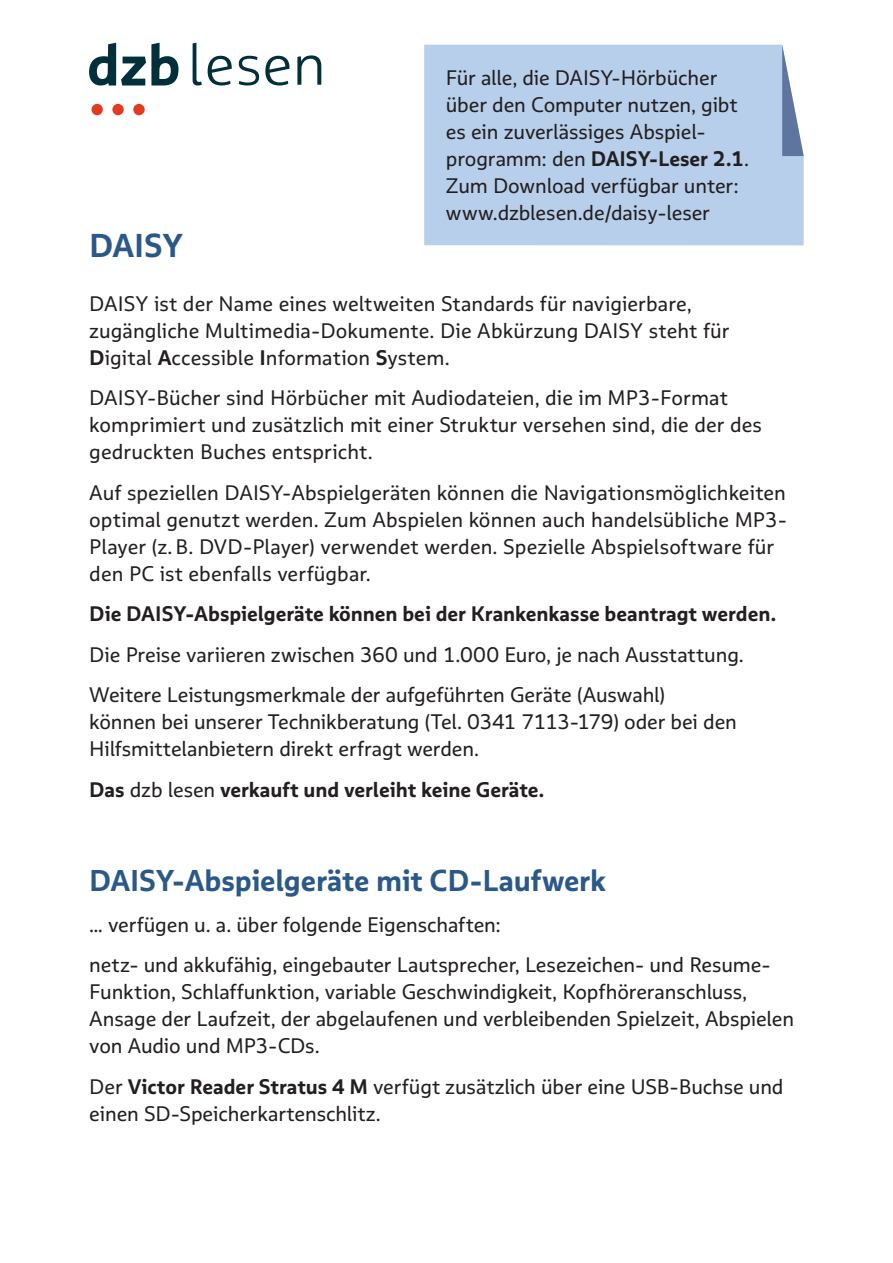
<style>
.page{position:relative;width:893px;height:1263px;background:#fff}
.page>*{position:absolute;margin:0;border:0;box-sizing:border-box;transform-origin:0 0}
.t1{font:700 33px "Multiple Sansdzblesen";letter-spacing:-.005em;color:#2a5989}
.t2{font:700 30px "Multiple Sansdzblesen";letter-spacing:-.005em;color:#2a5989}
._03_Fließtext{font:21px/27px "Multiple Sansdzblesen";color:#231f20}
._03_Fließtext-2{font:700 21px "Multiple Sansdzblesen";letter-spacing:-.005em;color:#231f20}
.s1{font-weight:700}
.s2{font-weight:400}
</style>
<div class="page">
<svg style="left:91px;top:104px;width:54px;height:11px"></svg>
<svg style="left:89px;top:43px;width:232px;height:43px"></svg>
<div style="left:424px;top:45px;width:380px;height:200px;background:#b7cfeb"></div>
<svg style="left:782px;top:45px;width:22px;height:111px"></svg>
<p class="_03_Fließtext" style="left:446px;top:64px;width:305px">Für alle, die DAISY-Hörbücher über den Computer nutzen, gibt es ein zuverlässiges Abspiel&shy;programm: den <span class="s1">DAISY-Leser 2.1</span>.<br>Zum Download verfügbar unter: www.dzblesen.de/daisy-leser</p>
<h1 class="t1" style="left:89px;top:224px;width:95px">DAISY</h1>
<p class="_03_Fließtext" style="left:89px;top:290px;width:642px">DAISY ist der Name eines weltweiten Standards für navigierbare, zugängliche Multimedia-Dokumente. Die Abkürzung DAISY steht für<br><span class="s1">D</span>igital <span class="s1">A</span>ccessible <span class="s1">I</span>nformation <span class="s1">S</span>ystem.</p>
<p class="_03_Fließtext" style="left:89px;top:384px;width:674px">DAISY-Bücher sind Hörbücher mit Audiodateien, die im MP3-Format komprimiert und zusätzlich mit einer Struktur versehen sind, die der des gedruckten Buches entspricht.</p>
<p class="_03_Fließtext" style="left:89px;top:479px;width:699px">Auf speziellen DAISY-Abspielgeräten können die Navigationsmöglichkeiten optimal genutzt werden. Zum Abspielen können auch handelsübliche MP3- Player (z.B. DVD-Player) verwendet werden. Spezielle Abspielsoftware für den PC ist ebenfalls verfügbar.</p>
<p class="_03_Fließtext-2" style="left:89px;top:600px;width:688px">Die DAISY-Abspielgeräte können bei der Krankenkasse beantragt werden.</p>
<p class="_03_Fließtext" style="left:89px;top:641px;width:656px">Die Preise variieren zwischen 360 und 1.000 Euro, je nach Ausstattung.</p>
<p class="_03_Fließtext" style="left:89px;top:681px;width:649px">Weitere Leistungsmerkmale der aufgeführten Geräte (Auswahl) können bei unserer Technikberatung (Tel. 0341 7113-179) oder bei den<br>Hilfsmittelanbietern direkt erfragt werden.</p>
<p class="_03_Fließtext-2" style="left:89px;top:776px;width:456px">Das <span class="s2">dzb lesen</span> verkauft und verleiht keine Geräte.</p>
<h2 class="t2" style="left:89px;top:862px;width:518px">DAISY-Abspielgeräte mit CD-Laufwerk</h2>
<p class="_03_Fließtext" style="left:89px;top:911px;width:413px">… verfügen u. a. über folgende Eigenschaften:</p>
<p class="_03_Fließtext" style="left:89px;top:951px;width:706px">netz- und akkufähig, eingebauter Lautsprecher, Lesezeichen- und Resume-Funktion, Schlaffunktion, variable Geschwindigkeit, Kopfhöreranschluss, Ansage der Laufzeit, der abgelaufenen und verbleibenden Spielzeit, Abspielen von Audio und MP3-CDs.</p>
<p class="_03_Fließtext" style="left:89px;top:1073px;width:696px">Der <span class="s1">Victor Reader Stratus 4 M</span> verfügt zusätzlich über eine USB-Buchse und einen SD-Speicherkartenschlitz.</p>
</div>
